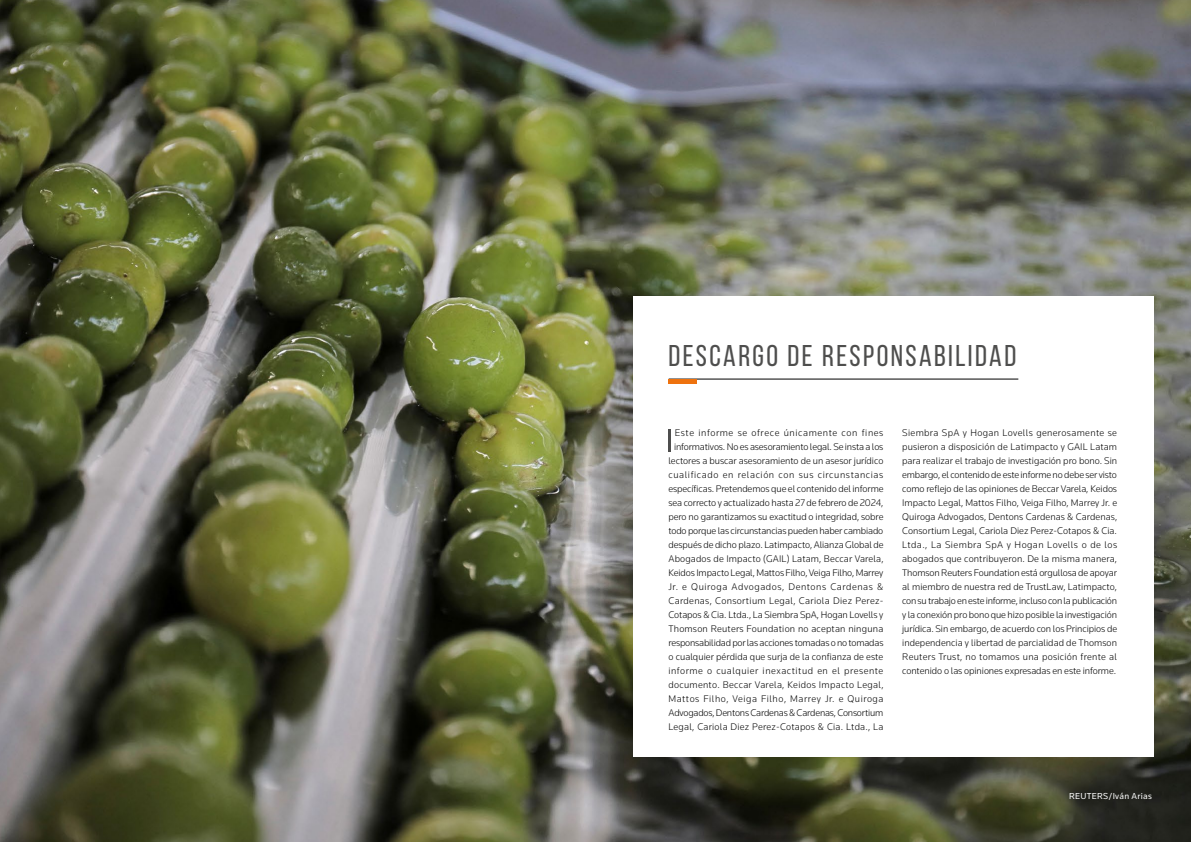
<style>
.page{position:relative;width:1191px;height:842px;background:#fff}
.page>*{position:absolute;margin:0;border:0;box-sizing:border-box;transform-origin:0 0}
.t1{font:30px "Bebas Neue";letter-spacing:.08em;color:#4e4e4d}
.t2{font:300 10px/14px "Knowledge";letter-spacing:-.005em;color:#000;text-align:right}
.t3{font:9px "Knowledge";letter-spacing:.03em;color:#fff}
</style>
<div class="page">
<img style="left:0;top:0;width:1191px;height:842px">
<div style="left:633px;top:296px;width:520px;height:461px;background:#fff"></div>
<hr style="left:668px;top:429px;width:3px;height:23px;background:#4e4e4d">
<hr style="left:668px;top:379px;width:350px;height:1px;background:#000">
<div style="left:668px;top:379px;width:29px;height:5px;background:#ee720e"></div>
<h1 class="t1" style="left:668px;top:339px;width:349px">DESCARGO DE RESPONSABILIDAD</h1>
<p class="t2" style="left:668px;top:426px;width:217px">Este informe se ofrece únicamente con fines informativos. No es asesoramiento legal. Se insta a los lectores a buscar asesoramiento de un asesor jurídico cualificado en relación con sus circunstancias específicas. Pretendemos que el contenido del informe sea correcto y actualizado hasta 27 de febrero de 2024, pero no garantizamos su exactitud o integridad, sobre todo porque las circunstancias pueden haber cambiado después de dicho plazo. Latimpacto, Alianza Global de Abogados de Impacto (GAIL) Latam, Beccar Varela, Keidos Impacto Legal, Mattos Filho, Veiga Filho, Marrey Jr. e Quiroga Advogados, Dentons Cardenas &amp; Cardenas, Consortium Legal, Cariola Diez Perez-Cotapos &amp; Cia. Ltda., La Siembra SpA, Hogan Lovells y Thomson Reuters Foundation no aceptan ninguna responsabilidad por las acciones tomadas o no tomadas o cualquier pérdida que surja de la confianza de este informe o cualquier inexactitud en el presente documento. Beccar Varela, Keidos Impacto Legal, Mattos Filho, Veiga Filho, Marrey Jr. e Quiroga Advogados, Dentons Cardenas &amp; Cardenas, Consortium Legal, Cariola Diez Perez-Cotapos &amp; Cia. Ltda., La</p>
<p class="t2" style="left:902px;top:426px;width:217px;text-align:justify">Siembra SpA y Hogan Lovells generosamente se pusieron a disposición de Latimpacto y GAIL Latam para realizar el trabajo de investigación pro bono. Sin embargo, el contenido de este informe no debe ser visto como reflejo de las opiniones de Beccar Varela, Keidos Impacto Legal, Mattos Filho, Veiga Filho, Marrey Jr. e Quiroga Advogados, Dentons Cardenas &amp; Cardenas, Consortium Legal, Cariola Diez Perez-Cotapos &amp; Cia.<br>Ltda., La Siembra SpA y Hogan Lovells o de los abogados que contribuyeron. De la misma manera, Thomson Reuters Foundation está orgullosa de apoyar al miembro de nuestra red de TrustLaw, Latimpacto, con su trabajo en este informe, incluso con la publicación y la conexión pro bono que hizo posible la investigación jurídica. Sin embargo, de acuerdo con los Principios de independencia y libertad de parcialidad de Thomson Reuters Trust, no tomamos una posición frente al contenido o las opiniones expresadas en este informe.</p>
<p class="t3" style="left:1069px;top:791px;width:84px">REUTERS/Iván Arias</p>
</div>
